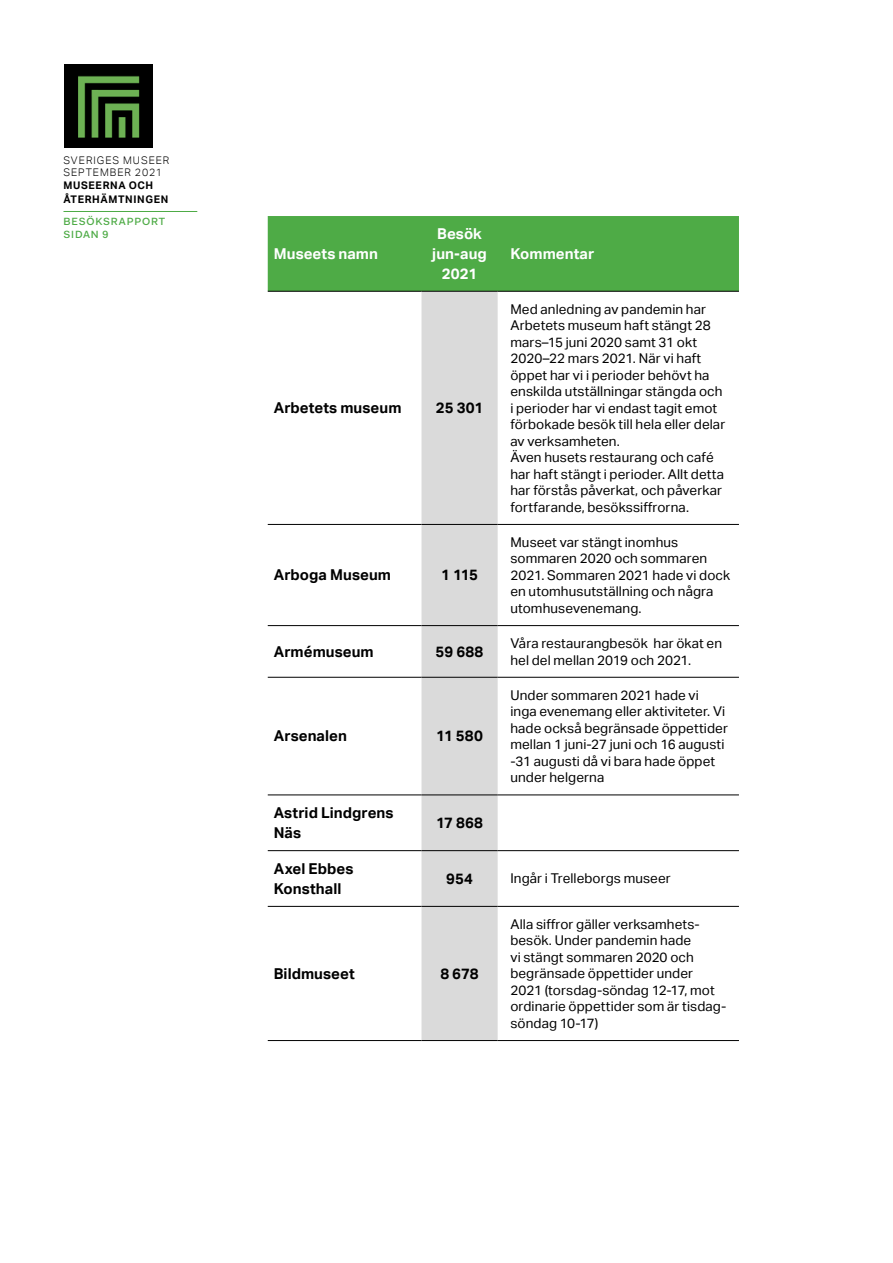
<style>
.page{position:relative;width:893px;height:1263px;background:#fff}
.page>*{position:absolute;margin:0;border:0;box-sizing:border-box;transform-origin:0 0}
.Brödtext_rapport{font:700 15px/19.5px "Aktiv Grotesk";letter-spacing:.005em;color:#000}
.Brödtext_rapport-2{font:700 15px/19.5px "Aktiv Grotesk";letter-spacing:.005em;color:#fff;text-align:center}
.Brödtext_rapport-3{font:13.5px/16.5px "Aktiv Grotesk";letter-spacing:.01em;color:#000}
.t1{font:300 10.5px/12px "Aktiv Grotesk";letter-spacing:.095em;color:#000}
.t2{font:700 10.5px/13.5px "Aktiv Grotesk";letter-spacing:.06em;color:#000}
.t3{font:500 10.5px/13.5px "Fakt Pro";letter-spacing:.08em;color:#4eab46}
</style>
<div class="page">
<hr style="left:63px;top:211px;width:134px;height:1px;background:#4eab46">
<img style="left:65px;top:65px;width:87px;height:83px">
<div style="left:268px;top:216px;width:471px;height:75px;background:#4eab46"></div>
<svg style="left:421px;top:292px;width:77px;height:748px;background:#dbdbdb"></svg>
<hr style="left:268px;top:524px;width:153px;height:1px;background:#000">
<hr style="left:421px;top:524px;width:77px;height:1px;background:#000">
<hr style="left:498px;top:524px;width:241px;height:1px;background:#000">
<hr style="left:268px;top:625px;width:153px;height:1px;background:#000">
<hr style="left:421px;top:625px;width:77px;height:1px;background:#000">
<hr style="left:498px;top:625px;width:241px;height:1px;background:#000">
<hr style="left:268px;top:677px;width:153px;height:1px;background:#000">
<hr style="left:421px;top:677px;width:77px;height:1px;background:#000">
<hr style="left:498px;top:677px;width:241px;height:1px;background:#000">
<hr style="left:268px;top:794px;width:153px;height:1px;background:#000">
<hr style="left:421px;top:794px;width:77px;height:1px;background:#000">
<hr style="left:498px;top:794px;width:241px;height:1px;background:#000">
<hr style="left:268px;top:850px;width:153px;height:1px;background:#000">
<hr style="left:421px;top:850px;width:77px;height:1px;background:#000">
<hr style="left:498px;top:850px;width:241px;height:1px;background:#000">
<hr style="left:268px;top:906px;width:153px;height:1px;background:#000">
<hr style="left:421px;top:906px;width:77px;height:1px;background:#000">
<hr style="left:498px;top:906px;width:241px;height:1px;background:#000">
<hr style="left:268px;top:1040px;width:153px;height:1px;background:#000">
<hr style="left:421px;top:1040px;width:77px;height:1px;background:#000">
<hr style="left:498px;top:1040px;width:241px;height:1px;background:#000">
<hr style="left:268px;top:291px;width:153px;height:1px;background:#000">
<hr style="left:421px;top:291px;width:77px;height:1px;background:#000">
<hr style="left:498px;top:291px;width:241px;height:1px;background:#000">
<p class="t1" style="left:63px;top:154px;width:108px">SVERIGES MUSEER<br>SEPTEMBER 2021</p>
<p class="t2" style="left:63px;top:179px;width:106px">MUSEERNA OCH<br>ÅTERHÄMTNINGEN</p>
<p class="t3" style="left:63px;top:214px;width:103px">BESÖKSRAPPORT<br>SIDAN 9</p>
<p class="Brödtext_rapport-2" style="left:274px;top:244px;width:106px">Museets namn</p>
<p class="Brödtext_rapport-2" style="left:432px;top:225px;width:56px">Besök jun-aug<br>2021</p>
<p class="Brödtext_rapport" style="left:274px;top:398px;width:129px">Arbetets museum</p>
<p class="Brödtext_rapport" style="left:436px;top:398px;width:49px">25 301</p>
<p class="Brödtext_rapport" style="left:274px;top:565px;width:119px">Arboga Museum</p>
<p class="Brödtext_rapport" style="left:441px;top:565px;width:38px">1 115</p>
<p class="Brödtext_rapport-2" style="left:510px;top:244px;width:85px">Kommentar</p>
<p class="Brödtext_rapport-3" style="left:510px;top:301px;width:216px">Med anledning av pandemin har<br>Arbetets museum haft stängt 28 mars–15 juni 2020 samt 31 okt<br>2020–22 mars 2021. När vi haft öppet har vi i perioder behövt ha enskilda utställningar stängda och i perioder har vi endast tagit emot förbokade besök till hela eller delar av verksamheten.<br>Även husets restaurang och café har haft stängt i perioder. Allt detta har förstås påverkat, och påverkar fortfarande, besökssiffrorna.</p>
<p class="Brödtext_rapport-3" style="left:510px;top:534px;width:221px">Museet var stängt inomhus sommaren 2020 och sommaren<br>2021. Sommaren 2021 hade vi dock en utomhusutställning och några utomhusevenemang.</p>
<p class="Brödtext_rapport" style="left:274px;top:642px;width:102px">Armémuseum</p>
<p class="Brödtext_rapport" style="left:436px;top:642px;width:49px">59 688</p>
<p class="Brödtext_rapport-3" style="left:510px;top:635px;width:213px">Våra restaurangbesök har ökat en hel del mellan 2019 och 2021.</p>
<p class="Brödtext_rapport" style="left:274px;top:726px;width:75px">Arsenalen</p>
<p class="Brödtext_rapport" style="left:436px;top:726px;width:48px">11 580</p>
<p class="Brödtext_rapport-3" style="left:510px;top:687px;width:219px">Under sommaren 2021 hade vi inga evenemang eller aktiviteter. Vi hade också begränsade öppettider mellan 1 juni-27 juni och 16 augusti -31 augusti då vi bara hade öppet under helgerna</p>
<p class="Brödtext_rapport" style="left:274px;top:803px;width:121px">Astrid Lindgrens<br>Näs</p>
<p class="Brödtext_rapport" style="left:436px;top:813px;width:48px">17 868</p>
<p class="Brödtext_rapport" style="left:274px;top:859px;width:81px">Axel Ebbes<br>Konsthall</p>
<p class="Brödtext_rapport" style="left:446px;top:869px;width:28px">954</p>
<p class="Brödtext_rapport-3" style="left:510px;top:870px;width:162px">Ingår i Trelleborgs museer</p>
<p class="Brödtext_rapport" style="left:274px;top:964px;width:82px">Bildmuseet</p>
<p class="Brödtext_rapport" style="left:440px;top:964px;width:40px">8 678</p>
<p class="Brödtext_rapport-3" style="left:510px;top:916px;width:217px">Alla siffror gäller verksamhets&shy;besök. Under pandemin hade<br>vi stängt sommaren 2020 och begränsade öppettider under<br>2021 (torsdag-söndag 12-17, mot ordinarie öppettider som är tisdag&shy;söndag 10-17)</p>
</div>
